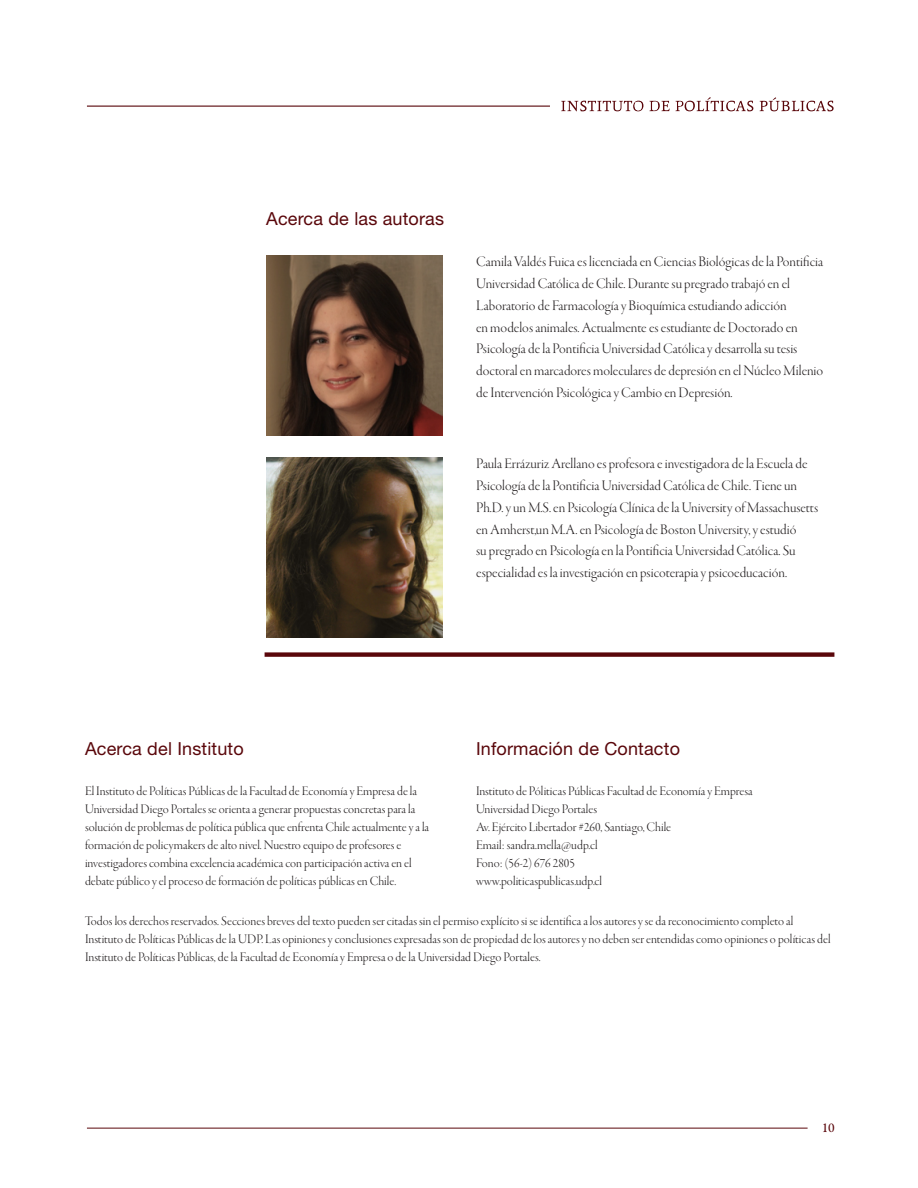
<style>
.page{position:relative;width:918px;height:1188px;background:#fff}
.page>*{position:absolute;margin:0;border:0;box-sizing:border-box;transform-origin:0 0}
.t1{font:18px "Helvetica Neue LT Std";letter-spacing:.01em;color:#5a070b}
.t2{font:15px/21.8px "Garamond Premr Pro Lt Disp";color:#231f20}
.t3{font:13.5px/18px "Garamond Premr Pro Lt Disp";color:#231f20}
.t4{font:500 13.5px "Garamond Premr Pro";color:#5a070b}
</style>
<div class="page">
<svg style="left:561px;top:97px;width:273px;height:14px"></svg>
<hr style="left:87px;top:106px;width:463px;height:1px;background:#5a070b">
<hr style="left:87px;top:1128px;width:721px;height:1px;background:#5a070b">
<div style="left:265px;top:652px;width:569px;height:5px;background:#5a070b"></div>
<img style="left:267px;top:458px;width:175px;height:179px">
<img style="left:267px;top:256px;width:176px;height:179px">
<h1 class="t1" style="left:266px;top:208px;width:179px">Acerca de las autoras</h1>
<p class="t2" style="left:476px;top:251px;width:349px">Camila Valdés Fuica es licenciada en Ciencias Biológicas de la Pontificia Universidad Católica de Chile. Durante su pregrado trabajó en el Laboratorio de Farmacología y Bioquímica estudiando adicción<br>en modelos animales. Actualmente es estudiante de Doctorado en Psicología de la Pontificia Universidad Católica y desarrolla su tesis doctoral en marcadores moleculares de depresión en el Núcleo Milenio de Intervención Psicológica y Cambio en Depresión.</p>
<p class="t2" style="left:476px;top:453px;width:344px">Paula Errázuriz Arellano es profesora e investigadora de la Escuela de Psicología de la Pontificia Universidad Católica de Chile. Tiene un Ph.D. y un M.S. en Psicología Clínica de la University of Massachusetts en Amherst,un M.A. en Psicología de Boston University, y estudió<br>su pregrado en Psicología en la Pontificia Universidad Católica. Su especialidad es la investigación en psicoterapia y psicoeducación.</p>
<h1 class="t1" style="left:85px;top:738px;width:160px">Acerca del Instituto</h1>
<p class="t3" style="left:85px;top:782px;width:346px">El Instituto de Políticas Públicas de la Facultad de Economía y Empresa de la Universidad Diego Portales se orienta a generar propuestas concretas para la solución de problemas de política pública que enfrenta Chile actualmente y a la formación de policymakers de alto nivel. Nuestro equipo de profesores e investigadores combina excelencia académica con participación activa en el debate público y el proceso de formación de políticas públicas en Chile.</p>
<h1 class="t1" style="left:476px;top:738px;width:205px">Información de Contacto</h1>
<p class="t3" style="left:476px;top:782px;width:278px">Instituto de Póliticas Públicas Facultad de Economía y Empresa Universidad Diego Portales<br>Av. Ejército Libertador #260, Santiago, Chile<br>Email: sandra.mella@udp.cl<br>Fono: (56-2) 676 2805<br>www.politicaspublicas.udp.cl</p>
<p class="t3" style="left:85px;top:912px;width:747px">Todos los derechos reservados. Secciones breves del texto pueden ser citadas sin el permiso explícito si se identifica a los autores y se da reconocimiento completo al<br>Instituto de Políticas Públicas de la UDP. Las opiniones y conclusiones expresadas son de propiedad de los autores y no deben ser entendidas como opiniones o políticas del<br>Instituto de Políticas Públicas, de la Facultad de Economía y Empresa o de la Universidad Diego Portales.</p>
<p class="t4" style="left:822px;top:1120px;width:15px">10</p>
</div>
